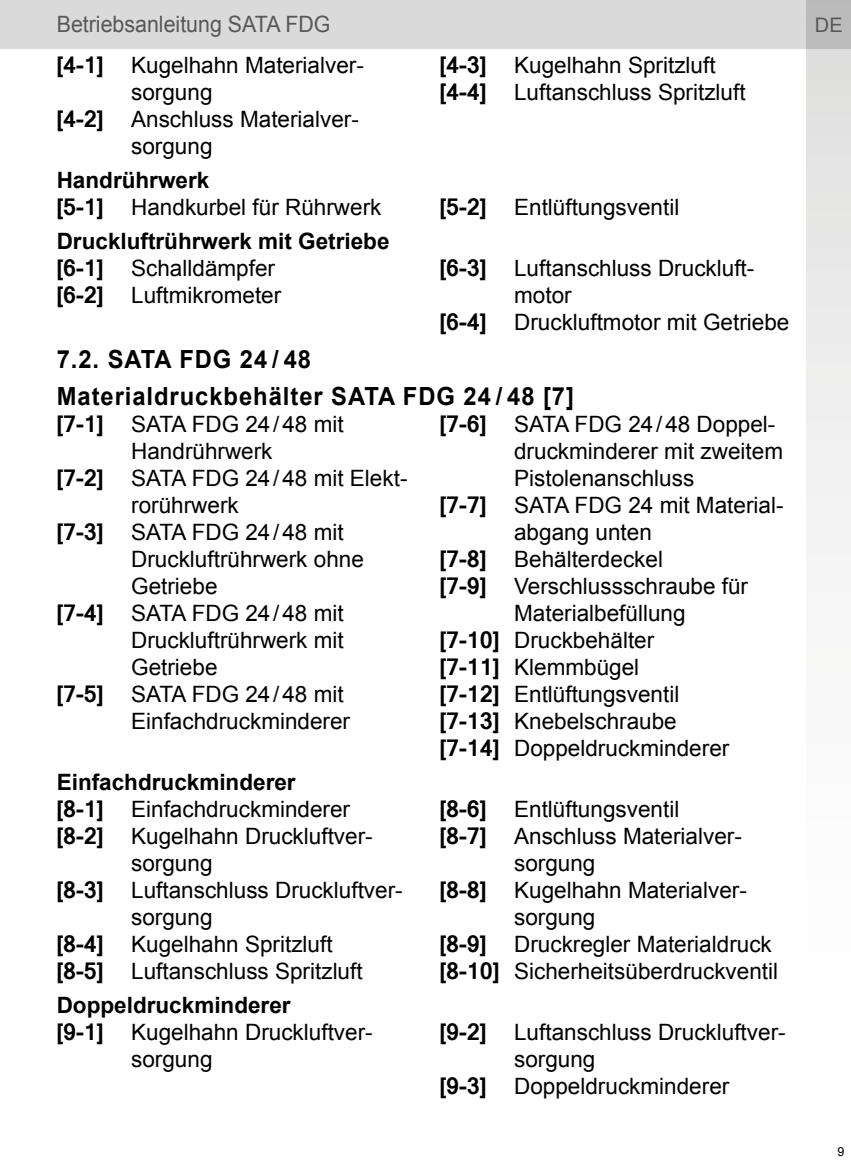
<style>
.page{position:relative;width:851px;height:1170px;background:#fff}
.page>*{position:absolute;margin:0;border:0;box-sizing:border-box;transform-origin:0 0}
.t1{font:700 25px/37px "Arial";letter-spacing:.04em;color:#000;scale:.95 1}
.t2{font:22.5px/27px "Arial";color:#000}
.t3{font:700 22.5px/27px "Arial";color:#000}
.t4{font:22.5px "Arial";color:#575756;scale:.95 1}
.t5{font:20px "Arial";color:#575756}
.t6{font:12.5px "Arial";color:#000}
.s1{font-family:"Kartika";font-weight:700}
.s2{font-weight:700}
.s3{font-family:"Kartika"}
.s4{font-weight:400}
</style>
<div class="page">
<div style="left:0;top:0;width:850px;height:49px;background:#dadada"></div>
<svg style="left:806px;top:0;width:44px;height:555px"></svg>
<p class="t4" style="left:57px;top:10px;width:290px">Betriebsanleitung SATA FDG</p>
<p class="t5" style="left:814px;top:11px;width:29px">DE</p>
<p class="t2" style="left:57px;top:52px;width:309px"><span class="s1">[4-1]</span> Kugelhahn Materialver-</p>
<p class="t2" style="left:131px;top:79px;width:83px">sorgung</p>
<p class="t2" style="left:57px;top:106px;width:303px"><span class="s1">[4-2]</span> Anschluss Materialver-</p>
<p class="t2" style="left:131px;top:133px;width:83px">sorgung</p>
<p class="t2" style="left:439px;top:52px;width:307px"><span class="s1">[4-3]</span> Kugelhahn Spritzluft <span class="s1">[4-4]</span> Luftanschluss Spritzluft</p>
<p class="t2" style="left:57px;top:167px;width:326px"><span class="s2">Handrührwerk<br></span><span class="s1">[5-1]</span> Handkurbel für Rührwerk</p>
<p class="t2" style="left:439px;top:194px;width:241px"><span class="s1">[5-2]</span> Entlüftungsventil</p>
<p class="t3" style="left:57px;top:229px;width:334px">Druckluftrührwerk mit Getriebe <span class="s3">[6-1]</span> <span class="s4">Schalldämpfer<br></span><span class="s3">[6-2]</span> <span class="s4">Luftmikrometer</span></p>
<p class="t2" style="left:439px;top:255px;width:316px"><span class="s1">[6-3]</span> Luftanschluss Druckluft-</p>
<p class="t2" style="left:514px;top:282px;width:59px">motor</p>
<p class="t2" style="left:439px;top:309px;width:351px"><span class="s1">[6-4]</span> Druckluftmotor mit Getriebe</p>
<p class="t1" style="left:57px;top:341px;width:546px">7.2. SATA FDG 24 / 48<br>Materialdruckbehälter SATA FDG 24 / 48 [7]</p>
<p class="t2" style="left:57px;top:410px;width:288px"><span class="s1">[7-1]</span> SATA FDG 24/48 mit</p>
<p class="t2" style="left:131px;top:437px;width:143px">Handrührwerk</p>
<p class="t2" style="left:57px;top:464px;width:352px"><span class="s1">[7-2]</span> SATA FDG 24/48 mit Elekt-</p>
<p class="t2" style="left:131px;top:491px;width:109px">rorührwerk</p>
<p class="t2" style="left:57px;top:518px;width:288px"><span class="s1">[7-3]</span> SATA FDG 24/48 mit</p>
<p class="t2" style="left:131px;top:545px;width:234px">Druckluftrührwerk ohne</p>
<p class="t2" style="left:131px;top:572px;width:88px">Getriebe</p>
<p class="t2" style="left:57px;top:599px;width:288px"><span class="s1">[7-4]</span> SATA FDG 24/48 mit</p>
<p class="t2" style="left:131px;top:626px;width:214px">Druckluftrührwerk mit</p>
<p class="t2" style="left:131px;top:653px;width:88px">Getriebe</p>
<p class="t2" style="left:57px;top:680px;width:288px"><span class="s1">[7-5]</span> SATA FDG 24/48 mit</p>
<p class="t2" style="left:131px;top:707px;width:220px">Einfachdruckminderer</p>
<p class="t2" style="left:439px;top:410px;width:337px"><span class="s1">[7-6]</span> SATA FDG 24/48 Doppel-</p>
<p class="t2" style="left:514px;top:437px;width:270px">druckminderer mit zweitem</p>
<p class="t2" style="left:514px;top:464px;width:182px">Pistolenanschluss</p>
<p class="t2" style="left:439px;top:491px;width:345px"><span class="s1">[7-7]</span> SATA FDG 24 mit Material-</p>
<p class="t2" style="left:514px;top:518px;width:139px">abgang unten</p>
<p class="t2" style="left:439px;top:545px;width:225px"><span class="s1">[7-8]</span> Behälterdeckel</p>
<p class="t2" style="left:439px;top:572px;width:310px"><span class="s1">[7-9]</span> Verschlussschraube für</p>
<p class="t2" style="left:514px;top:599px;width:173px">Materialbefüllung</p>
<p class="t2" style="left:439px;top:626px;width:216px"><span class="s1">[7-10]</span> Druckbehälter</p>
<p class="t2" style="left:439px;top:653px;width:201px"><span class="s1">[7-11]</span> Klemmbügel</p>
<p class="t2" style="left:439px;top:680px;width:241px"><span class="s1">[7-12]</span> Entlüftungsventil</p>
<p class="t2" style="left:439px;top:707px;width:238px"><span class="s1">[7-13]</span> Knebelschraube</p>
<p class="t2" style="left:439px;top:734px;width:291px"><span class="s1">[7-14]</span> Doppeldruckminderer</p>
<p class="t3" style="left:57px;top:769px;width:240px">Einfachdruckminderer</p>
<p class="t2" style="left:57px;top:795px;width:295px"><span class="s1">[8-1]</span> Einfachdruckminderer</p>
<p class="t2" style="left:57px;top:822px;width:317px"><span class="s1">[8-2]</span> Kugelhahn Druckluftver-</p>
<p class="t2" style="left:131px;top:849px;width:83px">sorgung</p>
<p class="t2" style="left:57px;top:876px;width:347px"><span class="s1">[8-3]</span> Luftanschluss Druckluftver-</p>
<p class="t2" style="left:131px;top:903px;width:83px">sorgung</p>
<p class="t2" style="left:57px;top:930px;width:277px"><span class="s1">[8-4]</span> Kugelhahn Spritzluft</p>
<p class="t2" style="left:57px;top:957px;width:307px"><span class="s1">[8-5]</span> Luftanschluss Spritzluft</p>
<p class="t3" style="left:57px;top:992px;width:235px">Doppeldruckminderer</p>
<p class="t2" style="left:57px;top:1018px;width:317px"><span class="s1">[9-1]</span> Kugelhahn Druckluftver-</p>
<p class="t2" style="left:131px;top:1045px;width:83px">sorgung</p>
<p class="t2" style="left:439px;top:795px;width:241px"><span class="s1">[8-6]</span> Entlüftungsventil</p>
<p class="t2" style="left:439px;top:822px;width:303px"><span class="s1">[8-7]</span> Anschluss Materialver-</p>
<p class="t2" style="left:514px;top:849px;width:83px">sorgung</p>
<p class="t2" style="left:439px;top:876px;width:309px"><span class="s1">[8-8]</span> Kugelhahn Materialver-</p>
<p class="t2" style="left:514px;top:903px;width:83px">sorgung</p>
<p class="t2" style="left:439px;top:930px;width:333px"><span class="s1">[8-9]</span> Druckregler Materialdruck</p>
<p class="t2" style="left:439px;top:957px;width:340px"><span class="s1">[8-10]</span> Sicherheitsüberdruckventil</p>
<p class="t2" style="left:439px;top:1018px;width:347px"><span class="s1">[9-2]</span> Luftanschluss Druckluftver-</p>
<p class="t2" style="left:514px;top:1045px;width:83px">sorgung</p>
<p class="t2" style="left:439px;top:1072px;width:291px"><span class="s1">[9-3]</span> Doppeldruckminderer</p>
<p class="t6" style="left:837px;top:1143px;width:8px">9</p>
</div>
